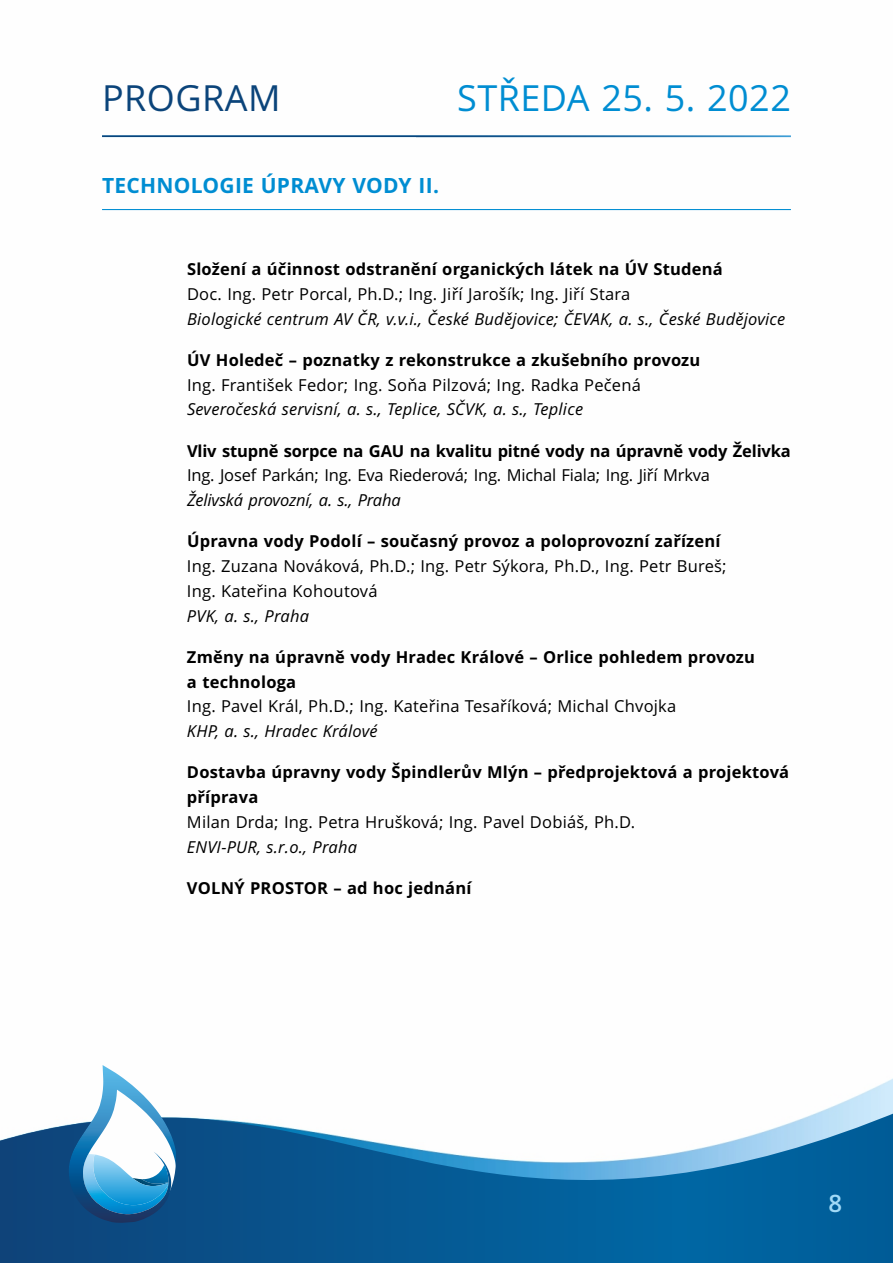
<style>
.page{position:relative;width:893px;height:1263px;background:#fff}
.page>*{position:absolute;margin:0;border:0;box-sizing:border-box;transform-origin:0 0}
.t1{font:36px "Open Sans";letter-spacing:.015em;color:#008dd2}
.t2{font:36px "Open Sans";letter-spacing:.015em;color:#0b447a}
.t3{font:600 24px "Open Sans";color:#a2daf7}
.t4{font:700 21px "Open Sans";letter-spacing:.015em;color:#008dd2}
.t5{font:700 16.5px/24.8px "Open Sans";letter-spacing:.015em;color:#000}
.t6{font:16.5px/24.8px "Open Sans";letter-spacing:.015em;color:#000}
.t7{font:italic 16.5px "Open Sans";letter-spacing:.015em;color:#000}
.t8{font:16.5px "Open Sans";letter-spacing:-.01em;color:#000}
.t9{font:700 16.5px "Open Sans";letter-spacing:-.01em;color:#000}
.t10{font:italic 16.5px "Open Sans";letter-spacing:-.01em;color:#000}
</style>
<div class="page">
<svg style="left:0;top:1108px;width:893px;height:155px"></svg>
<img style="left:69px;top:1065px;width:107px;height:158px">
<hr style="left:102px;top:209px;width:689px;height:1px;background:#008dd2">
<hr style="left:102px;top:135px;width:689px;height:2px;background:#0b447a">
<h1 class="t2" style="left:102px;top:83px;width:180px">PROGRAM</h1>
<h1 class="t1" style="left:457px;top:83px;width:335px">STŘEDA 25. 5. 2022</h1>
<p class="t4" style="left:102px;top:176px;width:338px">TECHNOLOGIE ÚPRAVY VODY II.</p>
<p class="t5" style="left:187px;top:258px;width:537px">Složení a účinnost odstranění organických látek na ÚV Studená</p>
<p class="t6" style="left:187px;top:283px;width:445px">Doc. Ing. Petr Porcal, Ph.D.; Ing. Jiří Jarošík; Ing. Jiří Stara</p>
<p class="t7" style="left:187px;top:312px;width:600px">Biologické centrum AV ČR, v.v.i., České Budějovice; ČEVAK, a. s., České Budějovice</p>
<p class="t5" style="left:187px;top:349px;width:515px">ÚV Holedeč – poznatky z rekonstrukce a zkušebního provozu</p>
<p class="t6" style="left:187px;top:374px;width:455px">Ing. František Fedor; Ing. Soňa Pilzová; Ing. Radka Pečená</p>
<p class="t7" style="left:187px;top:403px;width:398px">Severočeská servisní, a. s., Teplice, SČVK, a. s., Teplice</p>
<p class="t9" style="left:187px;top:444px;width:605px">Vliv stupně sorpce na GAU na kvalitu pitné vody na úpravně vody Želivka</p>
<p class="t8" style="left:187px;top:469px;width:525px">Ing. Josef Parkán; Ing. Eva Riederová; Ing. Michal Fiala; Ing. Jiří Mrkva</p>
<p class="t10" style="left:187px;top:493px;width:215px">Želivská provozní, a. s., Praha</p>
<p class="t5" style="left:187px;top:531px;width:535px">Úpravna vody Podolí – současný provoz a poloprovozní zařízení</p>
<p class="t6" style="left:187px;top:555px;width:541px">Ing. Zuzana Nováková, Ph.D.; Ing. Petr Sýkora, Ph.D., Ing. Petr Bureš;<br>Ing. Kateřina Kohoutová</p>
<p class="t7" style="left:187px;top:609px;width:124px">PVK, a. s., Praha</p>
<p class="t5" style="left:187px;top:646px;width:570px">Změny na úpravně vody Hradec Králové – Orlice pohledem provozu a technologa</p>
<p class="t6" style="left:187px;top:696px;width:491px">Ing. Pavel Král, Ph.D.; Ing. Kateřina Tesaříková; Michal Chvojka</p>
<p class="t7" style="left:187px;top:724px;width:192px">KHP, a. s., Hradec Králové</p>
<p class="t5" style="left:187px;top:762px;width:604px">Dostavba úpravny vody Špindlerův Mlýn – předprojektová a projektová příprava</p>
<p class="t6" style="left:187px;top:811px;width:450px">Milan Drda; Ing. Petra Hrušková; Ing. Pavel Dobiáš, Ph.D.</p>
<p class="t7" style="left:187px;top:840px;width:172px">ENVI-PUR, s.r.o., Praha</p>
<p class="t5" style="left:187px;top:877px;width:286px">VOLNÝ PROSTOR – ad hoc jednání</p>
<h2 class="t3" style="left:828px;top:1193px;width:15px">8</h2>
</div>
